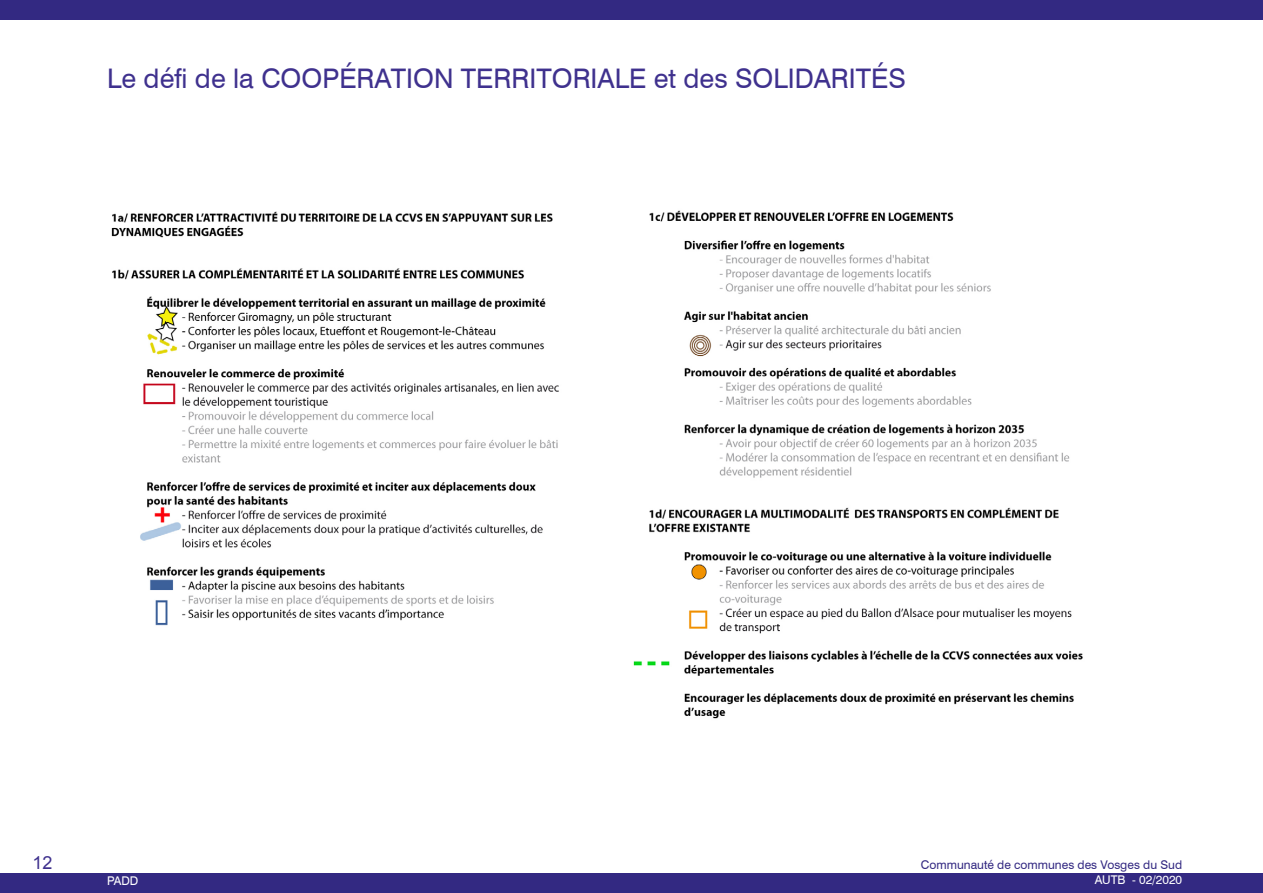
<style>
.page{position:relative;width:1263px;height:893px;background:#fff}
.page>*{position:absolute;margin:0;border:0;box-sizing:border-box;transform-origin:0 0}
.t1{font:27px "Swiss 721 BT";color:#3f318e}
.Contexte_étude{font:18px "Arial";color:#3f318e}
.t2{font:12px "Swiss 721 BT";color:#332982}
.t3{font:12px "Swiss 721 BT";color:#fff}
</style>
<div class="page">
<div style="left:0;top:0;width:1263px;height:19px;background:#332982"></div>
<div style="left:0;top:874px;width:1263px;height:19px;background:#332982"></div>
<img style="left:111px;top:210px;width:972px;height:509px">
<p class="t1" style="left:107px;top:61px;width:800px">Le défi de la COOPÉRATION TERRITORIALE et des SOLIDARITÉS</p>
<p class="Contexte_étude" style="left:33px;top:851px;width:22px">12</p>
<p class="t2" style="left:921px;top:858px;width:263px">Communauté de communes des Vosges du Sud</p>
<p class="t3" style="left:107px;top:873px;width:33px">PADD</p>
<p class="t3" style="left:1095px;top:873px;width:89px">AUTB - 02/2020</p>
</div>
